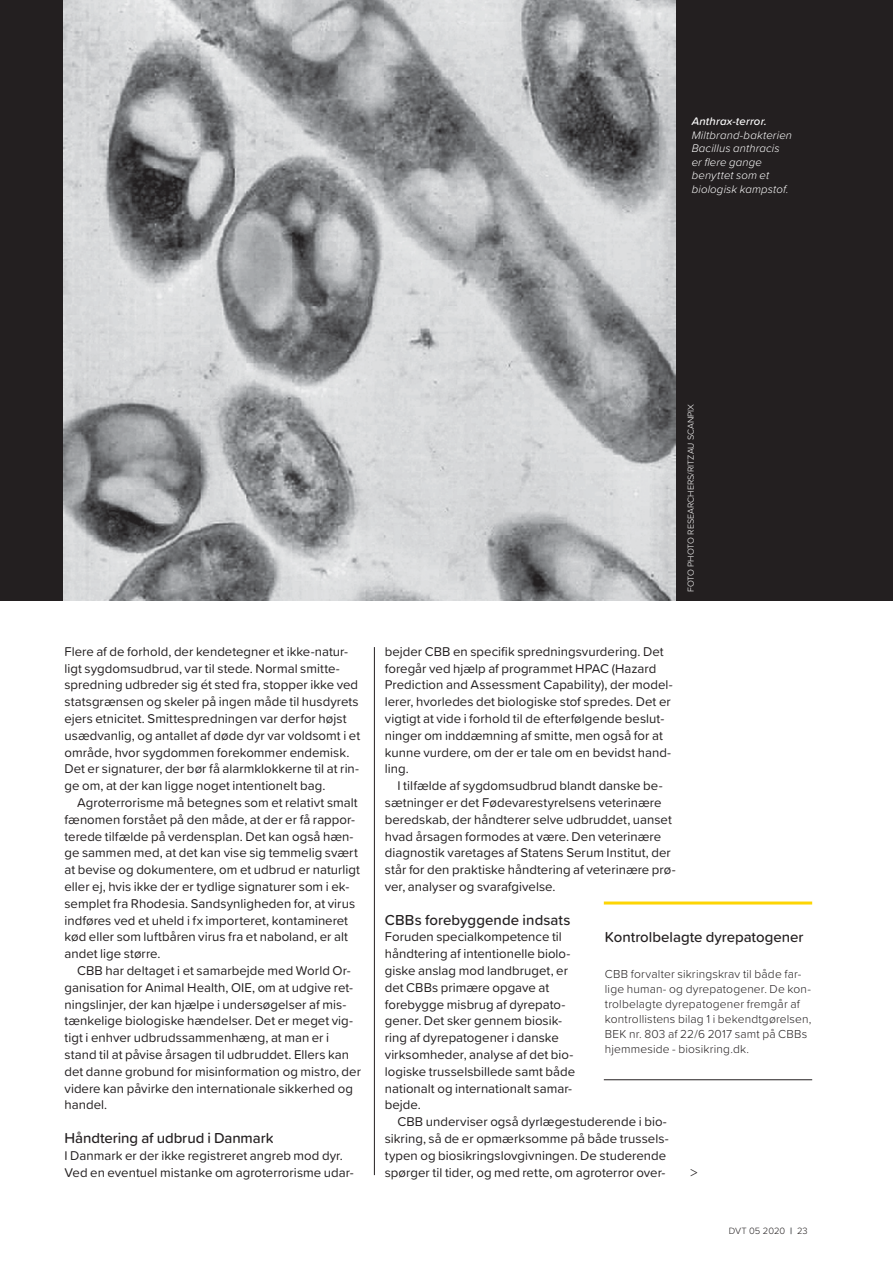
<style>
.page{position:relative;width:893px;height:1263px;background:#fff}
.page>*{position:absolute;margin:0;border:0;box-sizing:border-box;transform-origin:0 0}
.Proxima_mellemrubrik{font:500 15px "Proxima Soft";color:#231f20}
.Proxima_boks_overskr{font:500 15px "Proxima Soft";color:#231f20}
.Noto_underrubrik{font:300 15px "Noto Serif";color:#231f20}
.Proxima_brød_indryk{font:13.2px/16.8px "Proxima Soft";color:#231f20}
.Proxima_brød_UDEN_nd{font:13.2px/16.8px "Proxima Soft";color:#231f20}
.Proxima_Boks{font:300 12px/15px "Proxima Soft";letter-spacing:.015em;color:#231f20}
.Proxima_billedtekst{font:italic 300 11.4px/13.5px "Proxima Soft";letter-spacing:.015em;color:#fff}
.Proxima_billedtekst-2{font:italic 500 11.4px "Proxima Soft";letter-spacing:.01em;color:#fff}
.t1{font:300 9.45px "Proxima Soft";color:#231f20}
.Foto_NY{font:300 9px "Proxima Soft";color:#fff}
.s1{font-weight:900;color:#6e7072}
</style>
<div class="page">
<div style="left:0;top:0;width:893px;height:600px;background:#231f20"></div>
<hr style="left:374px;top:647px;width:1px;height:528px;background:#231f20">
<img style="left:63px;top:0;width:613px;height:600px">
<hr style="left:604px;top:901px;width:208px;height:3px;background:#fdd504">
<hr style="left:604px;top:1079px;width:208px;height:1px;background:#231f20">
<p class="Proxima_billedtekst-2" style="left:692px;top:113px;width:77px">Anthrax-terror.</p>
<p class="Proxima_billedtekst" style="left:692px;top:128px;width:102px">Miltbrand-bakterien<br>Bacillus anthracis</p>
<p class="Proxima_billedtekst" style="left:692px;top:155px;width:79px">er flere gange benyttet som et</p>
<p class="Proxima_billedtekst" style="left:692px;top:182px;width:98px">biologisk kampstof.</p>
<p class="Proxima_brød_indryk" style="left:64px;top:642px;width:297px">Flere af de forhold, der kendetegner et ikke-natur&shy;ligt sygdomsudbrud, var til stede. Normal smitte&shy;spredning udbreder sig ét sted fra, stopper ikke ved statsgrænsen og skeler på ingen måde til husdyrets ejers etnicitet. Smittespredningen var derfor højst usædvanlig, og antallet af døde dyr var voldsomt i et område, hvor sygdommen forekommer endemisk.<br>Det er signaturer, der bør få alarmklokkerne til at rin&shy;ge om, at der kan ligge noget intentionelt bag.</p>
<p class="Proxima_brød_indryk" style="left:64px;top:793px;width:297px;text-indent:13px">Agroterrorisme må betegnes som et relativt smalt fænomen forstået på den måde, at der er få rappor&shy;terede tilfælde på verdensplan. Det kan også hæn&shy;ge sammen med, at det kan vise sig temmelig svært at bevise og dokumentere, om et udbrud er naturligt eller ej, hvis ikke der er tydlige signaturer som i ek&shy;semplet fra Rhodesia. Sandsynligheden for, at virus indføres ved et uheld i fx importeret, kontamineret kød eller som luftbåren virus fra et naboland, er alt andet lige større.</p>
<p class="Proxima_brød_indryk" style="left:64px;top:961px;width:298px;text-indent:13px">CBB har deltaget i et samarbejde med World Or&shy;ganisation for Animal Health, OIE, om at udgive ret&shy;ningslinjer, der kan hjælpe i undersøgelser af mis&shy;tænkelige biologiske hændelser. Det er meget vig&shy;tigt i enhver udbrudssammenhæng, at man er i stand til at påvise årsagen til udbruddet. Ellers kan det danne grobund for misinformation og mistro, der videre kan påvirke den internationale sikkerhed og handel.</p>
<p class="Proxima_mellemrubrik" style="left:64px;top:1127px;width:211px">Håndtering af udbrud i Danmark</p>
<p class="Proxima_brød_UDEN_nd" style="left:64px;top:1146px;width:291px">I Danmark er der ikke registreret angreb mod dyr.<br>Ved en eventuel mistanke om agroterrorisme udar-</p>
<p class="Foto_NY" style="left:684px;top:592px;width:190px;rotate:-90deg">FOTO PHOTO RESEARCHERS/RITZAU SCANPIX</p>
<p class="Proxima_brød_UDEN_nd" style="left:385px;top:642px;width:289px">bejder CBB en specifik spredningsvurdering. Det foregår ved hjælp af programmet HPAC (Hazard Prediction and Assessment Capability), der model&shy;lerer, hvorledes det biologiske stof spredes. Det er vigtigt at vide i forhold til de efterfølgende beslut&shy;ninger om inddæmning af smitte, men også for at kunne vurdere, om der er tale om en bevidst hand&shy;ling.</p>
<p class="Proxima_brød_indryk" style="left:385px;top:777px;width:292px;text-indent:13px">I tilfælde af sygdomsudbrud blandt danske be&shy;sætninger er det Fødevarestyrelsens veterinære beredskab, der håndterer selve udbruddet, uanset hvad årsagen formodes at være. Den veterinære diagnostik varetages af Statens Serum Institut, der står for den praktiske håndtering af veterinære prø&shy;ver, analyser og svarafgivelse.</p>
<p class="Proxima_mellemrubrik" style="left:385px;top:908px;width:187px">CBBs forebyggende indsats</p>
<p class="Proxima_brød_indryk" style="left:385px;top:928px;width:192px">Foruden specialkompetence til håndtering af intentionelle biolo&shy;giske anslag mod landbruget, er det CBBs primære opgave at forebygge misbrug af dyrepato&shy;gener. Det sker gennem biosik&shy;ring af dyrepatogener i danske virksomheder, analyse af det bio&shy;logiske trusselsbillede samt både nationalt og internationalt samar&shy;bejde.</p>
<p class="Proxima_brød_indryk" style="left:385px;top:1113px;width:285px;text-indent:13px">CBB underviser også dyrlægestuderende i bio&shy;sikring, så de er opmærksomme på både trussels&shy;typen og biosikringslovgivningen. De studerende spørger til tider, og med rette, om agroterror over-</p>
<p class="Proxima_boks_overskr" style="left:605px;top:925px;width:200px">Kontrolbelagte dyrepatogener</p>
<p class="Proxima_Boks" style="left:605px;top:966px;width:208px">CBB forvalter sikringskrav til både far&shy;lige human- og dyrepatogener. De kon&shy;trolbelagte dyrepatogener fremgår af kontrollistens bilag 1 i bekendtgørelsen, BEK nr. 803 af 22/6 2017 samt på CBBs hjemmeside - biosikring.dk.</p>
<p class="Noto_underrubrik" style="left:690px;top:1162px;width:10px">&gt;</p>
<p class="t1" style="left:729px;top:1223px;width:80px">DVT 05 2020 <span class="s1">|</span> 23</p>
</div>
